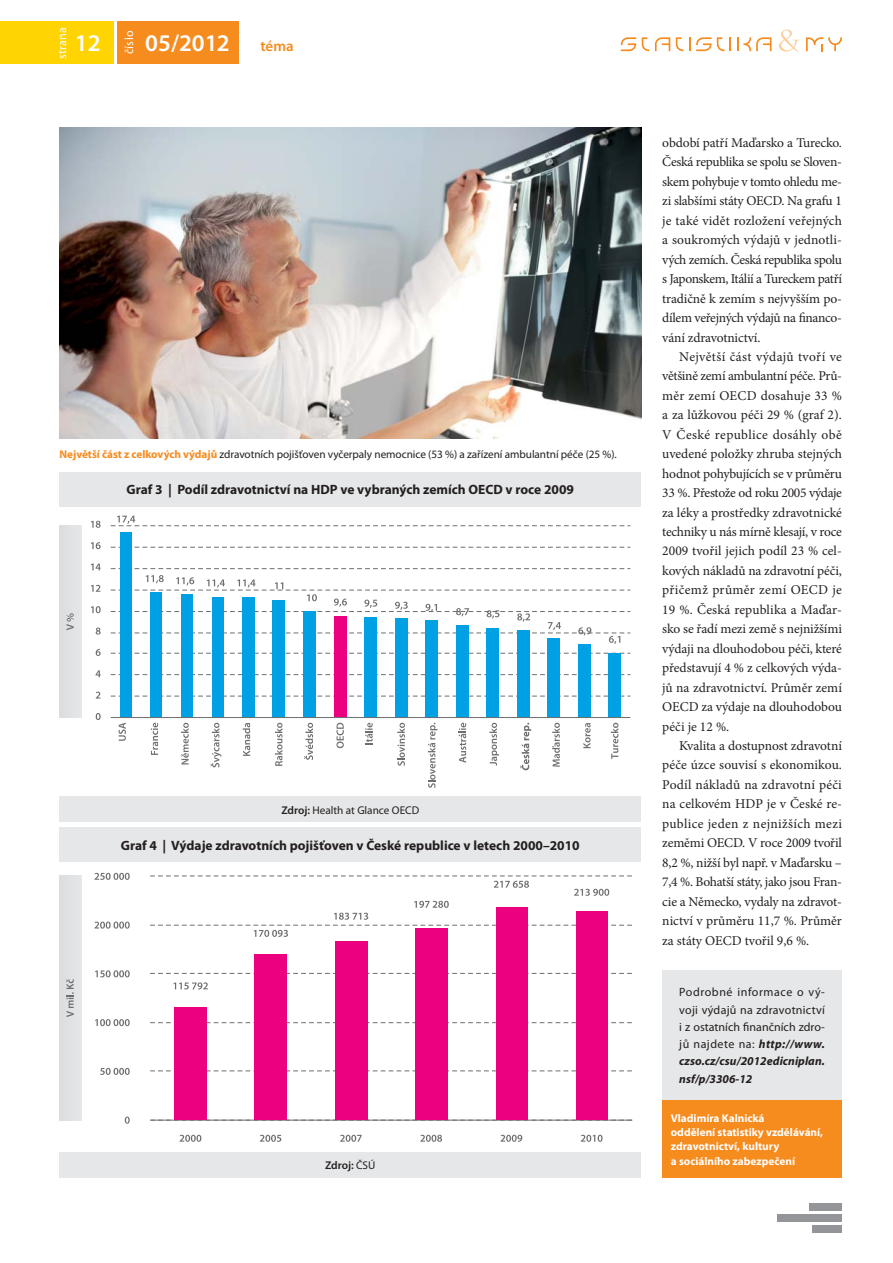
<style>
.page{position:relative;width:893px;height:1263px;background:#fff}
.page>*{position:absolute;margin:0;border:0;box-sizing:border-box;transform-origin:0 0}
.t1{font:600 24px "Myriad Pro";color:#fff}
.t2{font:600 15px "Myriad Pro";color:#f68b1e}
.t3{font:13.5px/19.5px "Minion Pro";letter-spacing:-.01em;color:#231f20;text-align:justify}
.t4{font:700 13.5px "Myriad Pro";color:#231f20}
.t5{font:12px/17.2px "Myriad Pro";letter-spacing:.015em;color:#231f20;text-align:justify}
.t6{font:12px "Myriad Pro";letter-spacing:.02em;color:#fff}
.t7{font:11.25px "Myriad Pro";letter-spacing:-.005em;color:#231f20}
.t8{font:700 11.25px/14.2px "Myriad Pro";color:#fff}
.t9{font:600 11.25px "Myriad Pro";letter-spacing:-.005em;color:#231f20}
.s1{font-weight:700;color:#f68b1e}
.s2{font-weight:600}
.s3{font-weight:400}
.s4{font-weight:700;font-style:italic}
</style>
<div class="page">
<div style="left:117px;top:21px;width:122px;height:43px;background:#f68b1e"></div>
<svg style="left:655px;top:37px;width:15px;height:14px"></svg>
<svg style="left:621px;top:37px;width:15px;height:14px"></svg>
<svg style="left:642px;top:37px;width:7px;height:14px"></svg>
<svg style="left:676px;top:37px;width:7px;height:14px"></svg>
<svg style="left:737px;top:37px;width:34px;height:14px"></svg>
<svg style="left:806px;top:37px;width:36px;height:14px"></svg>
<svg style="left:689px;top:37px;width:42px;height:14px"></svg>
<svg style="left:779px;top:30px;width:21px;height:22px"></svg>
<div style="left:0;top:21px;width:114px;height:43px;background:#ffd400"></div>
<div style="left:809px;top:1203px;width:33px;height:8px;background:#939598"></div>
<div style="left:778px;top:1214px;width:64px;height:8px;background:#939598"></div>
<div style="left:813px;top:1225px;width:29px;height:8px;background:#939598"></div>
<div style="left:662px;top:1100px;width:180px;height:78px;background:#f68b1e"></div>
<div style="left:60px;top:828px;width:581px;height:34px;background:#e6e7e8"></div>
<div style="left:60px;top:472px;width:581px;height:34px;background:#e6e7e8"></div>
<div style="left:60px;top:526px;width:22px;height:191px;background:#e1e2e3"></div>
<svg style="left:67px;top:613px;width:7px;height:17px"></svg>
<svg style="left:111px;top:547px;width:519px;height:1px"></svg>
<svg style="left:111px;top:568px;width:519px;height:1px"></svg>
<svg style="left:111px;top:653px;width:519px;height:1px"></svg>
<svg style="left:111px;top:674px;width:519px;height:1px"></svg>
<svg style="left:111px;top:696px;width:519px;height:1px"></svg>
<div style="left:334px;top:616px;width:12px;height:101px;background:#ed0080"></div>
<div style="left:120px;top:532px;width:12px;height:185px;background:#00a0e4"></div>
<div style="left:151px;top:592px;width:11px;height:125px;background:#00a0e4"></div>
<div style="left:181px;top:594px;width:12px;height:123px;background:#00a0e4"></div>
<div style="left:212px;top:597px;width:11px;height:120px;background:#00a0e4"></div>
<div style="left:242px;top:597px;width:13px;height:120px;background:#00a0e4"></div>
<div style="left:273px;top:600px;width:12px;height:117px;background:#00a0e4"></div>
<div style="left:303px;top:611px;width:13px;height:106px;background:#00a0e4"></div>
<div style="left:364px;top:617px;width:13px;height:100px;background:#00a0e4"></div>
<div style="left:395px;top:618px;width:12px;height:99px;background:#00a0e4"></div>
<div style="left:425px;top:620px;width:13px;height:97px;background:#00a0e4"></div>
<div style="left:456px;top:625px;width:12px;height:92px;background:#00a0e4"></div>
<div style="left:486px;top:628px;width:13px;height:89px;background:#00a0e4"></div>
<div style="left:517px;top:630px;width:12px;height:87px;background:#00a0e4"></div>
<div style="left:547px;top:638px;width:13px;height:79px;background:#00a0e4"></div>
<div style="left:578px;top:644px;width:12px;height:73px;background:#00a0e4"></div>
<div style="left:608px;top:653px;width:13px;height:64px;background:#00a0e4"></div>
<hr style="left:111px;top:717px;width:519px;height:1px;background:#6d6e70">
<svg style="left:111px;top:516px;width:519px;height:10px"></svg>
<svg style="left:111px;top:575px;width:519px;height:69px"></svg>
<svg style="left:96px;top:692px;width:4px;height:6px"></svg>
<svg style="left:96px;top:713px;width:5px;height:7px"></svg>
<svg style="left:96px;top:670px;width:5px;height:7px"></svg>
<svg style="left:96px;top:649px;width:5px;height:7px"></svg>
<svg style="left:96px;top:627px;width:5px;height:8px"></svg>
<svg style="left:91px;top:606px;width:10px;height:7px"></svg>
<svg style="left:91px;top:585px;width:9px;height:7px"></svg>
<svg style="left:91px;top:563px;width:10px;height:7px"></svg>
<svg style="left:91px;top:542px;width:10px;height:7px"></svg>
<svg style="left:91px;top:521px;width:10px;height:7px"></svg>
<svg style="left:119px;top:723px;width:7px;height:18px"></svg>
<svg style="left:151px;top:723px;width:7px;height:32px"></svg>
<svg style="left:181px;top:723px;width:8px;height:41px"></svg>
<svg style="left:211px;top:723px;width:11px;height:44px"></svg>
<svg style="left:243px;top:723px;width:7px;height:33px"></svg>
<svg style="left:275px;top:723px;width:7px;height:43px"></svg>
<svg style="left:304px;top:723px;width:9px;height:37px"></svg>
<svg style="left:336px;top:723px;width:8px;height:25px"></svg>
<svg style="left:365px;top:723px;width:8px;height:21px"></svg>
<svg style="left:397px;top:723px;width:8px;height:43px"></svg>
<svg style="left:428px;top:723px;width:9px;height:65px"></svg>
<svg style="left:459px;top:723px;width:7px;height:40px"></svg>
<svg style="left:489px;top:723px;width:10px;height:42px"></svg>
<svg style="left:520px;top:723px;width:11px;height:47px"></svg>
<svg style="left:552px;top:723px;width:8px;height:44px"></svg>
<svg style="left:583px;top:723px;width:8px;height:25px"></svg>
<svg style="left:611px;top:723px;width:7px;height:36px"></svg>
<div style="left:60px;top:1152px;width:581px;height:26px;background:#e6e7e8"></div>
<div style="left:60px;top:796px;width:581px;height:26px;background:#e6e7e8"></div>
<img style="left:60px;top:128px;width:581px;height:311px">
<div style="left:60px;top:876px;width:22px;height:244px;background:#e1e2e3"></div>
<svg style="left:66px;top:979px;width:8px;height:38px"></svg>
<svg style="left:150px;top:1071px;width:482px;height:1px"></svg>
<svg style="left:150px;top:1022px;width:482px;height:1px"></svg>
<svg style="left:150px;top:973px;width:482px;height:1px"></svg>
<hr style="left:151px;top:1120px;width:481px;height:1px;background:#6d6e70">
<svg style="left:173px;top:982px;width:35px;height:7px"></svg>
<svg style="left:150px;top:876px;width:482px;height:61px"></svg>
<svg style="left:125px;top:1116px;width:5px;height:8px"></svg>
<svg style="left:100px;top:1068px;width:30px;height:7px"></svg>
<svg style="left:95px;top:1019px;width:35px;height:7px"></svg>
<svg style="left:95px;top:970px;width:35px;height:7px"></svg>
<svg style="left:95px;top:921px;width:35px;height:8px"></svg>
<svg style="left:95px;top:873px;width:35px;height:7px"></svg>
<svg style="left:180px;top:1135px;width:21px;height:7px"></svg>
<svg style="left:260px;top:1135px;width:21px;height:7px"></svg>
<svg style="left:340px;top:1135px;width:22px;height:7px"></svg>
<svg style="left:420px;top:1135px;width:22px;height:7px"></svg>
<svg style="left:501px;top:1135px;width:21px;height:7px"></svg>
<svg style="left:581px;top:1135px;width:21px;height:7px"></svg>
<div style="left:174px;top:1007px;width:33px;height:112px;background:#ed0080"></div>
<div style="left:255px;top:954px;width:32px;height:165px;background:#ed0080"></div>
<div style="left:335px;top:941px;width:32px;height:178px;background:#ed0080"></div>
<div style="left:416px;top:928px;width:32px;height:191px;background:#ed0080"></div>
<div style="left:496px;top:907px;width:31px;height:212px;background:#ed0080"></div>
<div style="left:576px;top:911px;width:32px;height:208px;background:#ed0080"></div>
<div style="left:662px;top:970px;width:180px;height:130px;background:#e6e7e8"></div>
<p class="t6" style="left:58px;top:59px;width:34px;rotate:-90deg">strana</p>
<h1 class="t1" style="left:75px;top:34px;width:27px">12</h1>
<p class="t6" style="left:125px;top:54px;width:25px;rotate:-90deg">číslo</p>
<h1 class="t1" style="left:145px;top:34px;width:86px">05/2012</h1>
<p class="t2" style="left:260px;top:40px;width:35px">téma</p>
<p class="t7" style="left:60px;top:450px;width:559px"><span class="s1">Největší část z celkových výdajů</span> zdravotních pojišťoven vyčerpaly nemocnice (53 %) a zařízení ambulantní péče (25 %).</p>
<p class="t4" style="left:126px;top:484px;width:449px">Graf 3 | Podíl zdravotnictví na HDP ve vybraných zemích OECD v roce 2009</p>
<p class="t7" style="left:281px;top:805px;width:139px"><span class="s2">Zdroj:</span> Health at Glance OECD</p>
<p class="t4" style="left:121px;top:840px;width:460px">Graf 4 | Výdaje zdravotních pojišťoven v České republice v letech 2000–2010</p>
<p class="t9" style="left:325px;top:1161px;width:52px">Zdroj: <span class="s3">ČSÚ</span></p>
<p class="t3" style="left:662px;top:134px;width:181px">období patří Maďarsko a Turecko.<br>Česká republika se spolu se Sloven&shy;skem pohybuje v tomto ohledu me&shy;zi slabšími státy OECD. Na grafu 1 je také vidět rozložení veřejných a soukromých výdajů v jednotli&shy;vých zemích. Česká republika spolu s Japonskem, Itálií a Tureckem patří tradičně k zemím s nejvyšším po&shy;dílem veřejných výdajů na financo&shy;vání zdravotnictví.</p>
<p class="t3" style="left:662px;top:348px;width:181px;text-indent:17px">Největší část výdajů tvoří ve většině zemí ambulantní péče. Prů&shy;měr zemí OECD dosahuje 33 % a za lůžkovou péči 29 % (graf 2).<br>V České republice dosáhly obě uvedené položky zhruba stejných hodnot pohybujících se v průměru 33 %. Přestože od roku 2005 výdaje za léky a prostředky zdravotnické techniky u nás mírně klesají, v roce 2009 tvořil jejich podíl 23 % cel&shy;kových nákladů na zdravotní péči, přičemž průměr zemí OECD je 19 %. Česká republika a Maďar&shy;sko se řadí mezi země s nejnižšími výdaji na dlouhodobou péči, které představují 4 % z celkových výda&shy;jů na zdravotnictví. Průměr zemí OECD za výdaje na dlouhodobou péči je 12 %.</p>
<p class="t3" style="left:662px;top:737px;width:181px;text-indent:17px">Kvalita a dostupnost zdravotní péče úzce souvisí s ekonomikou.<br>Podíl nákladů na zdravotní péči na celkovém HDP je v České re&shy;publice jeden z nejnižších mezi zeměmi OECD. V roce 2009 tvořil 8,2 %, nižší byl např. v Maďarsku – 7,4 %. Bohatší státy, jako jsou Fran&shy;cie a Německo, vydaly na zdravot&shy;nictví v průměru 11,7 %. Průměr za státy OECD tvořil 9,6 %.</p>
<p class="t5" style="left:679px;top:985px;width:147px">Podrobné informace o vý&shy;voji výdajů na zdravotnictví i z ostatních finančních zdro&shy;jů najdete na: <span class="s4">http://www. czso.cz/csu/2012edicniplan. nsf/p/3306-12</span></p>
<p class="t8" style="left:671px;top:1112px;width:154px">Vladimíra Kalnická<br>oddělení statistiky vzdělávání, zdravotnictví, kultury<br>a sociálního zabezpečení</p>
</div>
